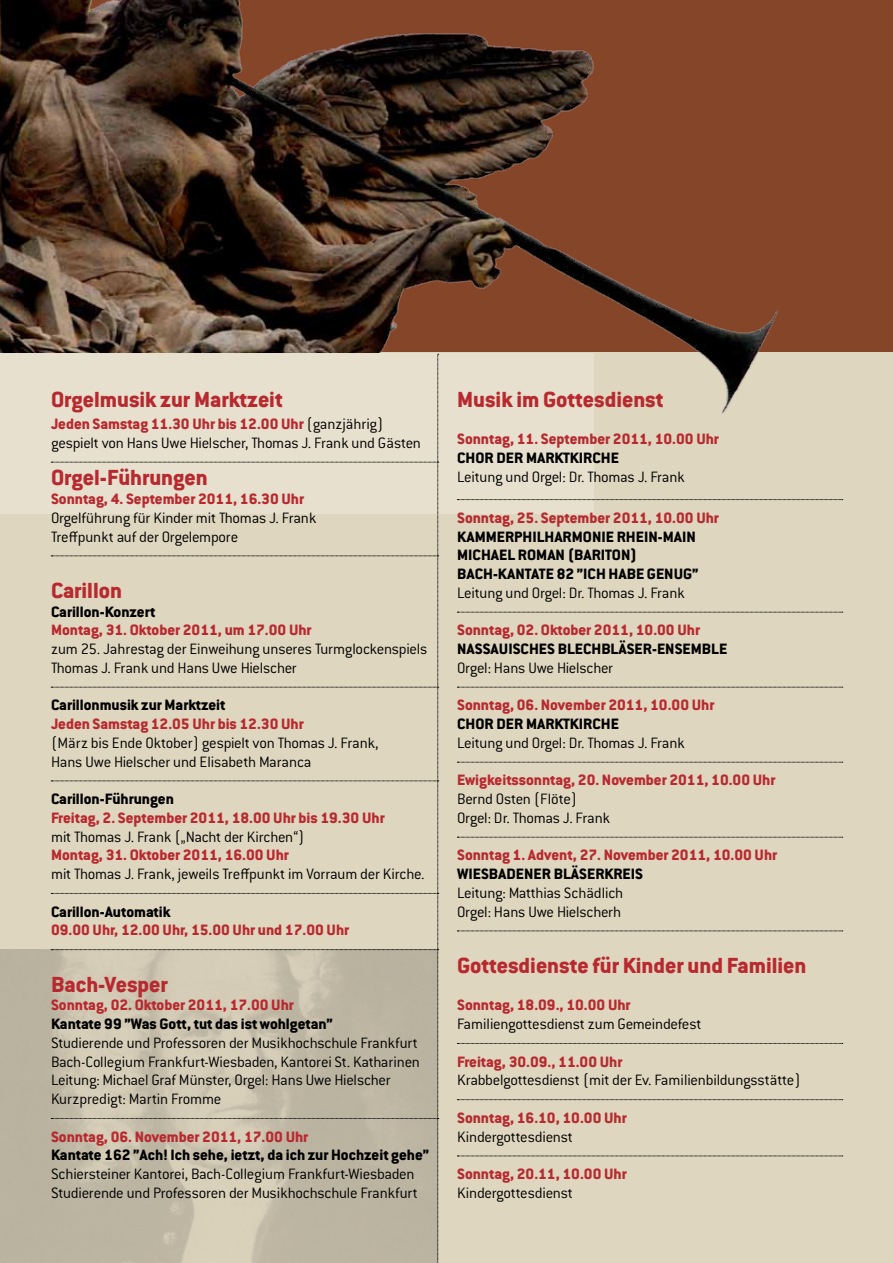
<style>
.page{position:relative;width:893px;height:1263px;background:#fff}
.page>*{position:absolute;margin:0;border:0;box-sizing:border-box;transform-origin:0 0}
.t1{font:800 24px "Conduit ITC Std";color:#b8292f}
.t2{font:300 16.5px/18.8px "Conduit ITC Std";letter-spacing:-.015em;color:#000}
.t3{font:800 16.5px "Conduit ITC Std";color:#b8292f}
.t4{font:800 16.5px/18.8px "Conduit ITC Std";color:#000}
.s1{font-weight:800;color:#b8292f}
</style>
<div class="page">
<div style="left:0;top:353px;width:893px;height:910px;background:#dfd6bf"></div>
<img style="left:0;top:0;width:893px;height:429px">
<div style="left:0;top:353px;width:593px;height:160px;background:#e7e0ce"></div>
<svg style="left:457px;top:499px;width:386px;height:1px"></svg>
<svg style="left:457px;top:612px;width:386px;height:1px"></svg>
<svg style="left:457px;top:687px;width:386px;height:1px"></svg>
<svg style="left:457px;top:762px;width:386px;height:1px"></svg>
<svg style="left:457px;top:837px;width:386px;height:1px"></svg>
<svg style="left:457px;top:931px;width:386px;height:1px"></svg>
<svg style="left:457px;top:1043px;width:386px;height:1px"></svg>
<svg style="left:457px;top:1099px;width:386px;height:1px"></svg>
<svg style="left:457px;top:1156px;width:386px;height:1px"></svg>
<svg style="left:51px;top:354px;width:388px;height:909px"></svg>
<h1 class="t1" style="left:51px;top:385px;width:233px">Orgelmusik zur Marktzeit</h1>
<p class="t2" style="left:51px;top:414px;width:371px"><span class="s1">Jeden Samstag 11.30 Uhr bis 12.00 Uhr</span> (ganzjährig) gespielt von Hans Uwe Hielscher, Thomas J. Frank und Gästen</p>
<h1 class="t1" style="left:51px;top:463px;width:158px">Orgel-Führungen</h1>
<p class="t3" style="left:51px;top:489px;width:255px">Sonntag, 4. September 2011, 16.30 Uhr</p>
<p class="t2" style="left:51px;top:508px;width:267px">Orgelführung für Kinder mit Thomas J. Frank<br>Treffpunkt auf der Orgelempore</p>
<h1 class="t1" style="left:51px;top:576px;width:72px">Carillon</h1>
<p class="t4" style="left:51px;top:602px;width:106px">Carillon-Konzert</p>
<p class="t3" style="left:51px;top:620px;width:262px">Montag, 31. Oktober 2011, um 17.00 Uhr</p>
<p class="t2" style="left:51px;top:639px;width:378px">zum 25. Jahrestag der Einweihung unseres Turmglockenspiels<br>Thomas J. Frank und Hans Uwe Hielscher</p>
<p class="t4" style="left:51px;top:695px;width:176px">Carillonmusik zur Marktzeit</p>
<p class="t3" style="left:51px;top:714px;width:254px">Jeden Samstag 12.05 Uhr bis 12.30 Uhr</p>
<p class="t2" style="left:51px;top:733px;width:329px">(März bis Ende Oktober) gespielt von Thomas J. Frank,<br>Hans Uwe Hielscher und Elisabeth Maranca</p>
<p class="t4" style="left:51px;top:789px;width:124px">Carillon-Führungen</p>
<p class="t3" style="left:51px;top:808px;width:335px">Freitag, 2. September 2011, 18.00 Uhr bis 19.30 Uhr</p>
<p class="t2" style="left:51px;top:826px;width:255px">mit Thomas J. Frank („Nacht der Kirchen“)</p>
<p class="t3" style="left:51px;top:845px;width:239px">Montag, 31. Oktober 2011, 16.00 Uhr</p>
<p class="t2" style="left:51px;top:864px;width:375px">mit Thomas J. Frank, jeweils Treffpunkt im Vorraum der Kirche.</p>
<p class="t4" style="left:51px;top:901px;width:121px">Carillon-Automatik</p>
<p class="t3" style="left:51px;top:920px;width:300px">09.00 Uhr, 12.00 Uhr, 15.00 Uhr und 17.00 Uhr</p>
<h1 class="t1" style="left:51px;top:969px;width:118px">Bach-Vesper</h1>
<p class="t3" style="left:51px;top:995px;width:244px">Sonntag, 02. Oktober 2011, 17.00 Uhr</p>
<p class="t4" style="left:51px;top:1014px;width:283px">Kantate 99 ”Was Gott, tut das ist wohlgetan”</p>
<p class="t2" style="left:51px;top:1033px;width:370px">Studierende und Professoren der Musikhochschule Frankfurt Bach-Collegium Frankfurt-Wiesbaden, Kantorei St. Katharinen Leitung: Michael Graf Münster, Orgel: Hans Uwe Hielscher Kurzpredigt: Martin Fromme</p>
<p class="t3" style="left:51px;top:1126px;width:259px">Sonntag, 06. November 2011, 17.00 Uhr</p>
<p class="t4" style="left:51px;top:1145px;width:380px">Kantate 162 ”Ach! Ich sehe, ietzt, da ich zur Hochzeit gehe”</p>
<p class="t2" style="left:51px;top:1164px;width:368px">Schiersteiner Kantorei, Bach-Collegium Frankfurt-Wiesbaden<br>Studierende und Professoren der Musikhochschule Frankfurt</p>
<h1 class="t1" style="left:457px;top:385px;width:208px">Musik im Gottesdienst</h1>
<p class="t3" style="left:457px;top:429px;width:263px">Sonntag, 11. September 2011, 10.00 Uhr</p>
<p class="t4" style="left:457px;top:448px;width:163px">CHOR DER MARKTKIRCHE</p>
<p class="t2" style="left:457px;top:467px;width:229px">Leitung und Orgel: Dr. Thomas J. Frank</p>
<p class="t3" style="left:457px;top:508px;width:263px">Sonntag, 25. September 2011, 10.00 Uhr</p>
<p class="t4" style="left:457px;top:527px;width:243px">KAMMERPHILHARMONIE RHEIN-MAIN<br>MICHAEL ROMAN (BARITON)<br>BACH-KANTATE 82 ”ICH HABE GENUG”</p>
<p class="t2" style="left:457px;top:583px;width:229px">Leitung und Orgel: Dr. Thomas J. Frank</p>
<p class="t3" style="left:457px;top:620px;width:244px">Sonntag, 02. Oktober 2011, 10.00 Uhr</p>
<p class="t4" style="left:457px;top:639px;width:272px">NASSAUISCHES BLECHBLÄSER-ENSEMBLE</p>
<p class="t2" style="left:457px;top:658px;width:158px">Orgel: Hans Uwe Hielscher</p>
<p class="t3" style="left:457px;top:695px;width:259px">Sonntag, 06. November 2011, 10.00 Uhr</p>
<p class="t4" style="left:457px;top:714px;width:163px">CHOR DER MARKTKIRCHE</p>
<p class="t2" style="left:457px;top:733px;width:229px">Leitung und Orgel: Dr. Thomas J. Frank</p>
<p class="t3" style="left:457px;top:770px;width:320px">Ewigkeitssonntag, 20. November 2011, 10.00 Uhr</p>
<p class="t2" style="left:457px;top:789px;width:155px">Bernd Osten (Flöte)<br>Orgel: Dr. Thomas J. Frank</p>
<p class="t3" style="left:457px;top:845px;width:322px">Sonntag 1. Advent, 27. November 2011, 10.00 Uhr</p>
<p class="t4" style="left:457px;top:864px;width:188px">WIESBADENER BLÄSERKREIS</p>
<p class="t2" style="left:457px;top:883px;width:168px">Leitung: Matthias Schädlich<br>Orgel: Hans Uwe Hielscherh</p>
<h1 class="t1" style="left:457px;top:951px;width:351px">Gottesdienste für Kinder und Familien</h1>
<p class="t3" style="left:457px;top:995px;width:175px">Sonntag, 18.09., 10.00 Uhr</p>
<p class="t2" style="left:457px;top:1014px;width:246px">Familiengottesdienst zum Gemeindefest</p>
<p class="t3" style="left:457px;top:1051px;width:167px">Freitag, 30.09., 11.00 Uhr</p>
<p class="t2" style="left:457px;top:1070px;width:345px">Krabbelgottesdienst (mit der Ev. Familienbildungsstätte)</p>
<p class="t3" style="left:457px;top:1108px;width:171px">Sonntag, 16.10, 10.00 Uhr</p>
<p class="t2" style="left:457px;top:1126px;width:117px">Kindergottesdienst</p>
<p class="t3" style="left:457px;top:1164px;width:171px">Sonntag, 20.11, 10.00 Uhr</p>
<p class="t2" style="left:457px;top:1183px;width:117px">Kindergottesdienst</p>
</div>
